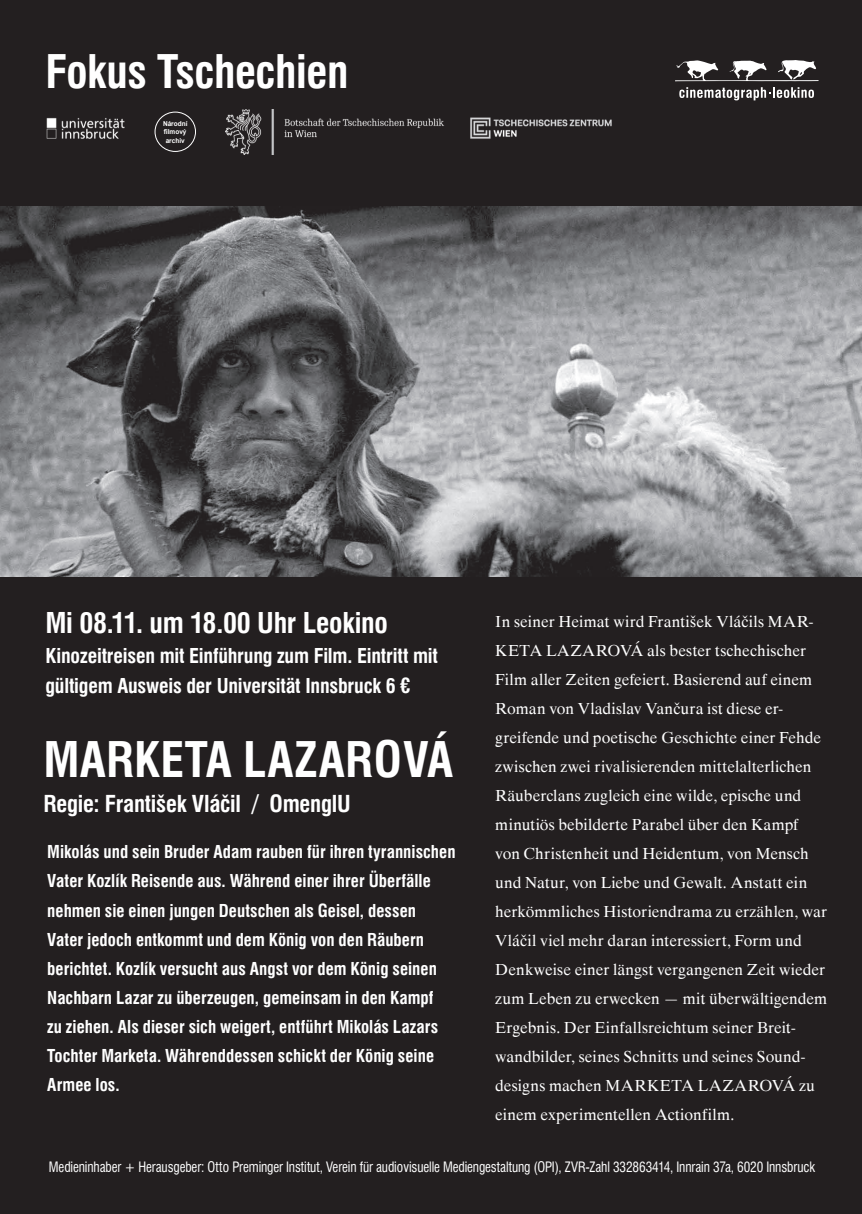
<style>
.page{position:relative;width:862px;height:1214px;background:#fff}
.page>*{position:absolute;margin:0;border:0;box-sizing:border-box;transform-origin:0 0}
.t1{font:700 condensed 47.8px "Swiss 721 BT";letter-spacing:.005em;color:#fff}
.t2{font:700 condensed 45.2px "Swiss 721 BT";letter-spacing:-.01em;color:#fff}
.t3{font:700 condensed 28px "Swiss 721 BT";letter-spacing:-.01em;color:#fff}
.t4{font:700 condensed 22.8px "Swiss 721 BT";letter-spacing:-.01em;color:#fff}
.t5{font:700 condensed 20px/30.2px "Swiss 721 BT";letter-spacing:-.01em;color:#fff}
.t6{font:700 condensed 17.4px/29px "Swiss 721 BT";color:#fff}
.t7{font:16px/29px "Times Ten Pro";color:#fff}
.t8{font:condensed 14px "Swiss 721 BT";letter-spacing:-.01em;color:#fff;scale:.95 1}
.t9{font:700 6.8px/8.6px "Arial";color:#fff;scale:.95 1}
</style>
<div class="page">
<div style="left:0;top:0;width:862px;height:1213px;background:#231f20"></div>
<img style="left:0;top:206px;width:862px;height:371px">
<svg style="left:675px;top:60px;width:143px;height:21px"></svg>
<svg style="left:679px;top:87px;width:135px;height:13px"></svg>
<img style="left:225px;top:109px;width:219px;height:45px">
<img style="left:470px;top:117px;width:142px;height:22px">
<img style="left:46px;top:118px;width:79px;height:21px">
<div style="left:155px;top:112px;width:41px;height:40px;border:1px solid #fff;border-radius:50%"></div>
<h2 class="t2" style="left:45px;top:45px;width:305px">Fokus Tschechien</h2>
<p class="t9" style="left:163px;top:119px;width:27px">Národní filmový archiv</p>
<h3 class="t3" style="left:45px;top:605px;width:344px">Mi 08.11. um 18.00 Uhr Leokino</h3>
<p class="t5" style="left:45px;top:640px;width:394px">Kinozeitreisen mit Einführung zum Film. Eintritt mit gültigem Ausweis der Universität Innsbruck 6 €</p>
<h1 class="t1" style="left:43px;top:730px;width:411px">MARKETA LAZAROVÁ</h1>
<h3 class="t4" style="left:43px;top:790px;width:309px">Regie: František Vláčil / OmenglU</h3>
<p class="t6" style="left:47px;top:837px;width:410px">Mikolás und sein Bruder Adam rauben für ihren tyrannischen Vater Kozlík Reisende aus. Während einer ihrer Überfälle nehmen sie einen jungen Deutschen als Geisel, dessen Vater jedoch entkommt und dem König von den Räubern berichtet. Kozlík versucht aus Angst vor dem König seinen Nachbarn Lazar zu überzeugen, gemeinsam in den Kampf<br>zu ziehen. Als dieser sich weigert, entführt Mikolás Lazars Tochter Marketa. Währenddessen schickt der König seine Armee los.</p>
<p class="t7" style="left:495px;top:606px;width:334px">In seiner Heimat wird František Vláčils MAR-KETA LAZAROVÁ als bester tschechischer Film aller Zeiten gefeiert. Basierend auf einem Roman von Vladislav Vančura ist diese er&shy;greifende und poetische Geschichte einer Fehde zwischen zwei rivalisierenden mittelalterlichen Räuberclans zugleich eine wilde, epische und minutiös bebilderte Parabel über den Kampf<br>von Christenheit und Heidentum, von Mensch und Natur, von Liebe und Gewalt. Anstatt ein herkömmliches Historiendrama zu erzählen, war Vláčil viel mehr daran interessiert, Form und Denkweise einer längst vergangenen Zeit wieder zum Leben zu erwecken — mit überwältigendem Ergebnis. Der Einfallsreichtum seiner Breit&shy;wandbilder, seines Schnitts und seines Sound&shy;designs machen MARKETA LAZAROVÁ zu einem experimentellen Actionfilm.</p>
<p class="t8" style="left:49px;top:1157px;width:808px">Medieninhaber + Herausgeber: Otto Preminger Institut, Verein für audiovisuelle Mediengestaltung (OPI), ZVR-Zahl 332863414, Innrain 37a, 6020 Innsbruck</p>
</div>
